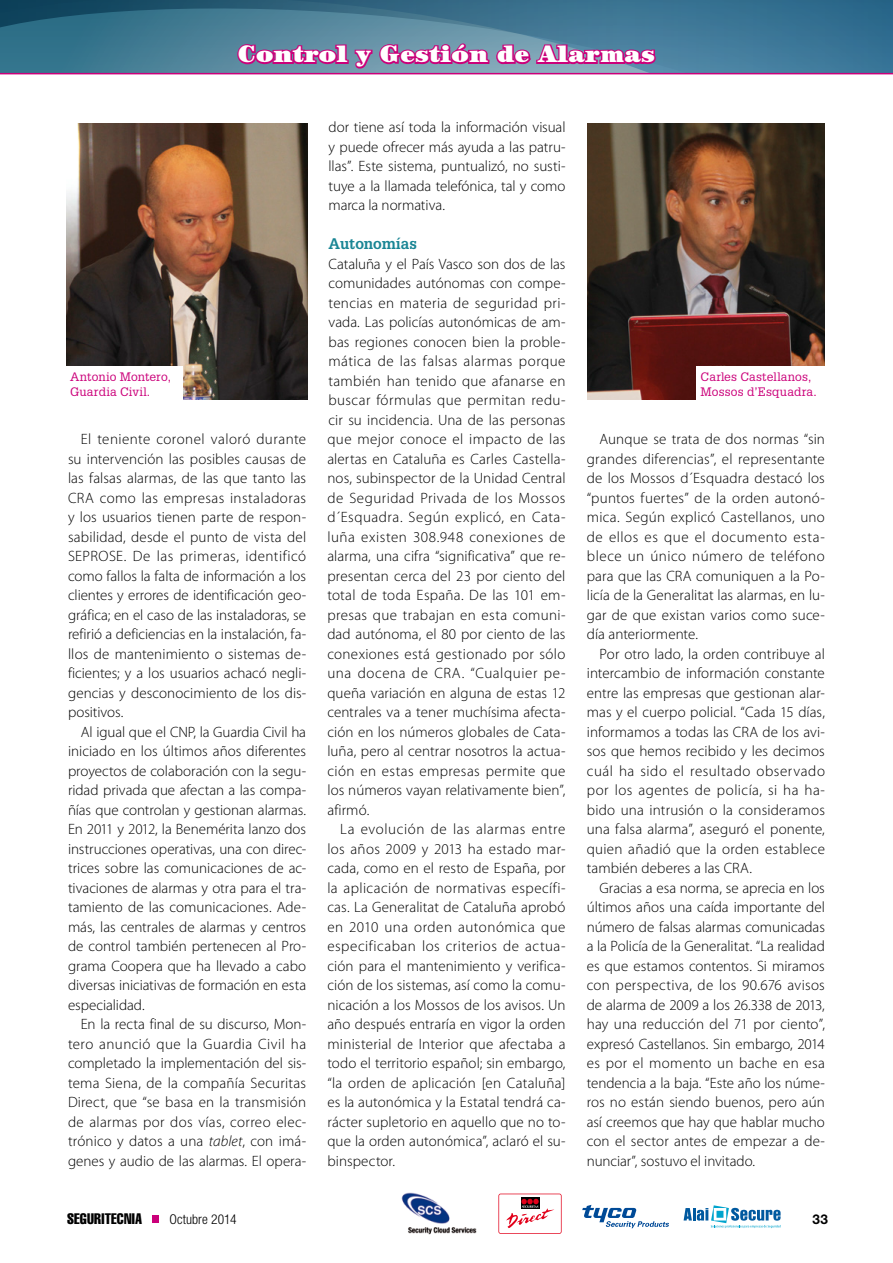
<style>
.page{position:relative;width:893px;height:1263px;background:#fff}
.page>*{position:absolute;margin:0;border:0;box-sizing:border-box;transform-origin:0 0}
.t1{font:900 24px "Century Std";letter-spacing:.02em;color:#fff}
.TEXTO{font:300 15px/19.5px "Myriad Pro";letter-spacing:.005em;color:#000;text-align:justify}
.TEXTO_LADILLO{font:300 15px/19.5px "Myriad Pro";letter-spacing:.01em;color:#000;text-align:justify}
.PREGUNTA{font:15px "Helvetica LT Std Comp";letter-spacing:.01em;color:#000}
.LADILLO{font:700 15px "Glypha LT Std";letter-spacing:-.005em;color:#198594}
.PREGUNTA-2{font:300 condensed 13.5px "Helvetica Neue LT Std";letter-spacing:.005em;color:#000}
.PREGUNTA-3{font:700 13.5px "Helvetica Neue LT Std";color:#000}
.PIE_BLANCO{font:12px "Glypha LT Std";letter-spacing:.01em;color:#cb007a}
.s1{font-style:italic}
</style>
<div class="page">
<img style="left:401px;top:1192px;width:76px;height:43px">
<svg style="left:498px;top:1193px;width:64px;height:41px"></svg>
<svg style="left:582px;top:1204px;width:87px;height:24px"></svg>
<svg style="left:684px;top:1205px;width:97px;height:23px"></svg>
<svg style="left:0;top:0;width:893px;height:73px;background:#3d7590"></svg>
<div style="left:152px;top:1215px;width:7px;height:7px;background:#cb007a"></div>
<svg style="left:236px;top:34px;width:421px;height:36px;background:#85679b"></svg>
<img style="left:588px;top:123px;width:237px;height:277px">
<div style="left:696px;top:367px;width:129px;height:34px;background:#fff"></div>
<img style="left:67px;top:123px;width:240px;height:277px">
<div style="left:66px;top:367px;width:117px;height:34px;background:#fff"></div>
<hr style="left:0;top:73px;width:893px;height:1px;background:#cb007a">
<p class="t1" style="left:238px;top:40px;width:418px">Control y Gestión de Alarmas</p>
<p class="PIE_BLANCO" style="left:70px;top:369px;width:102px">Antonio Montero,</p>
<p class="PIE_BLANCO" style="left:70px;top:384px;width:82px">Guardia Civil.</p>
<p class="TEXTO" style="left:68px;top:430px;width:240px;text-indent:13px">El teniente coronel valoró durante su intervención las posibles causas de las falsas alarmas, de las que tanto las CRA como las empresas instaladoras y los usuarios tienen parte de respon&shy;sabilidad, desde el punto de vista del SEPROSE. De las primeras, identificó como fallos la falta de información a los clientes y errores de identificación geo&shy;gráfica; en el caso de las instaladoras, se refirió a deficiencias en la instalación, fa&shy;llos de mantenimiento o sistemas de&shy;ficientes; y a los usuarios achacó negli&shy;gencias y desconocimiento de los dis&shy;positivos.</p>
<p class="TEXTO" style="left:68px;top:722px;width:240px;text-indent:13px">Al igual que el CNP, la Guardia Civil ha iniciado en los últimos años diferentes proyectos de colaboración con la segu&shy;ridad privada que afectan a las compa&shy;ñías que controlan y gestionan alarmas.<br>En 2011 y 2012, la Benemérita lanzo dos instrucciones operativas, una con direc&shy;trices sobre las comunicaciones de ac&shy;tivaciones de alarmas y otra para el tra&shy;tamiento de las comunicaciones. Ade&shy;más, las centrales de alarmas y centros de control también pertenecen al Pro&shy;grama Coopera que ha llevado a cabo diversas iniciativas de formación en esta especialidad.</p>
<p class="TEXTO" style="left:68px;top:1015px;width:240px;text-indent:13px">En la recta final de su discurso, Mon&shy;tero anunció que la Guardia Civil ha completado la implementación del sis&shy;tema Siena, de la compañía Securitas Direct, que “se basa en la transmisión de alarmas por dos vías, correo elec&shy;trónico y datos a una <span class="s1">tablet</span>, con imá&shy;genes y audio de las alarmas. El opera-</p>
<p class="TEXTO" style="left:328px;top:118px;width:239px">dor tiene así toda la información visual y puede ofrecer más ayuda a las patru&shy;llas”. Este sistema, puntualizó, no susti&shy;tuye a la llamada telefónica, tal y como marca la normativa.</p>
<p class="LADILLO" style="left:328px;top:234px;width:90px">Autonomías</p>
<p class="TEXTO_LADILLO" style="left:327px;top:254px;width:240px">Cataluña y el País Vasco son dos de las comunidades autónomas con compe&shy;tencias en materia de seguridad pri&shy;vada. Las policías autonómicas de am&shy;bas regiones conocen bien la proble&shy;mática de las falsas alarmas porque también han tenido que afanarse en buscar fórmulas que permitan redu&shy;cir su incidencia. Una de las personas que mejor conoce el impacto de las alertas en Cataluña es Carles Castella&shy;nos, subinspector de la Unidad Central de Seguridad Privada de los Mossos d´Esquadra. Según explicó, en Cata&shy;luña existen 308.948 conexiones de alarma, una cifra “significativa” que re&shy;presentan cerca del 23 por ciento del total de toda España. De las 101 em&shy;presas que trabajan en esta comuni&shy;dad autónoma, el 80 por ciento de las conexiones está gestionado por sólo una docena de CRA. “Cualquier pe&shy;queña variación en alguna de estas 12 centrales va a tener muchísima afecta&shy;ción en los números globales de Cata&shy;luña, pero al centrar nosotros la actua&shy;ción en estas empresas permite que los números vayan relativamente bien”, afirmó.</p>
<p class="TEXTO" style="left:327px;top:820px;width:240px;text-indent:13px">La evolución de las alarmas entre los años 2009 y 2013 ha estado mar&shy;cada, como en el resto de España, por la aplicación de normativas específi&shy;cas. La Generalitat de Cataluña aprobó en 2010 una orden autonómica que especificaban los criterios de actua&shy;ción para el mantenimiento y verifica&shy;ción de los sistemas, así como la comu&shy;nicación a los Mossos de los avisos. Un año después entraría en vigor la orden ministerial de Interior que afectaba a todo el territorio español; sin embargo, “la orden de aplicación [en Cataluña] es la autonómica y la Estatal tendrá ca&shy;rácter supletorio en aquello que no to&shy;que la orden autonómica”, aclaró el su&shy;binspector.</p>
<p class="PIE_BLANCO" style="left:701px;top:369px;width:112px">Carles Castellanos,</p>
<p class="PIE_BLANCO" style="left:701px;top:384px;width:118px">Mossos d’Esquadra.</p>
<p class="TEXTO" style="left:587px;top:430px;width:240px;text-indent:13px">Aunque se trata de dos normas “sin grandes diferencias”, el representante de los Mossos d´Esquadra destacó los “puntos fuertes” de la orden autonó&shy;mica. Según explicó Castellanos, uno de ellos es que el documento esta&shy;blece un único número de teléfono para que las CRA comuniquen a la Po&shy;licía de la Generalitat las alarmas, en lu&shy;gar de que existan varios como suce&shy;día anteriormente.</p>
<p class="TEXTO" style="left:587px;top:644px;width:240px;text-indent:13px">Por otro lado, la orden contribuye al intercambio de información constante entre las empresas que gestionan alar&shy;mas y el cuerpo policial. “Cada 15 días, informamos a todas las CRA de los avi&shy;sos que hemos recibido y les decimos cuál ha sido el resultado observado por los agentes de policía, si ha ha&shy;bido una intrusión o la consideramos una falsa alarma”, aseguró el ponente, quien añadió que la orden establece también deberes a las CRA.</p>
<p class="TEXTO" style="left:587px;top:878px;width:240px;text-indent:13px">Gracias a esa norma, se aprecia en los últimos años una caída importante del número de falsas alarmas comunicadas a la Policía de la Generalitat. “La realidad es que estamos contentos. Si miramos con perspectiva, de los 90.676 avisos de alarma de 2009 a los 26.338 de 2013, hay una reducción del 71 por ciento”, expresó Castellanos. Sin embargo, 2014 es por el momento un bache en esa tendencia a la baja. “Este año los núme&shy;ros no están siendo buenos, pero aún así creemos que hay que hablar mucho con el sector antes de empezar a de&shy;nunciar”, sostuvo el invitado.</p>
<p class="PREGUNTA" style="left:67px;top:1209px;width:76px">SEGURITECNIA</p>
<p class="PREGUNTA-2" style="left:169px;top:1211px;width:69px">Octubre 2014</p>
<p class="PREGUNTA-3" style="left:813px;top:1211px;width:17px">33</p>
</div>
